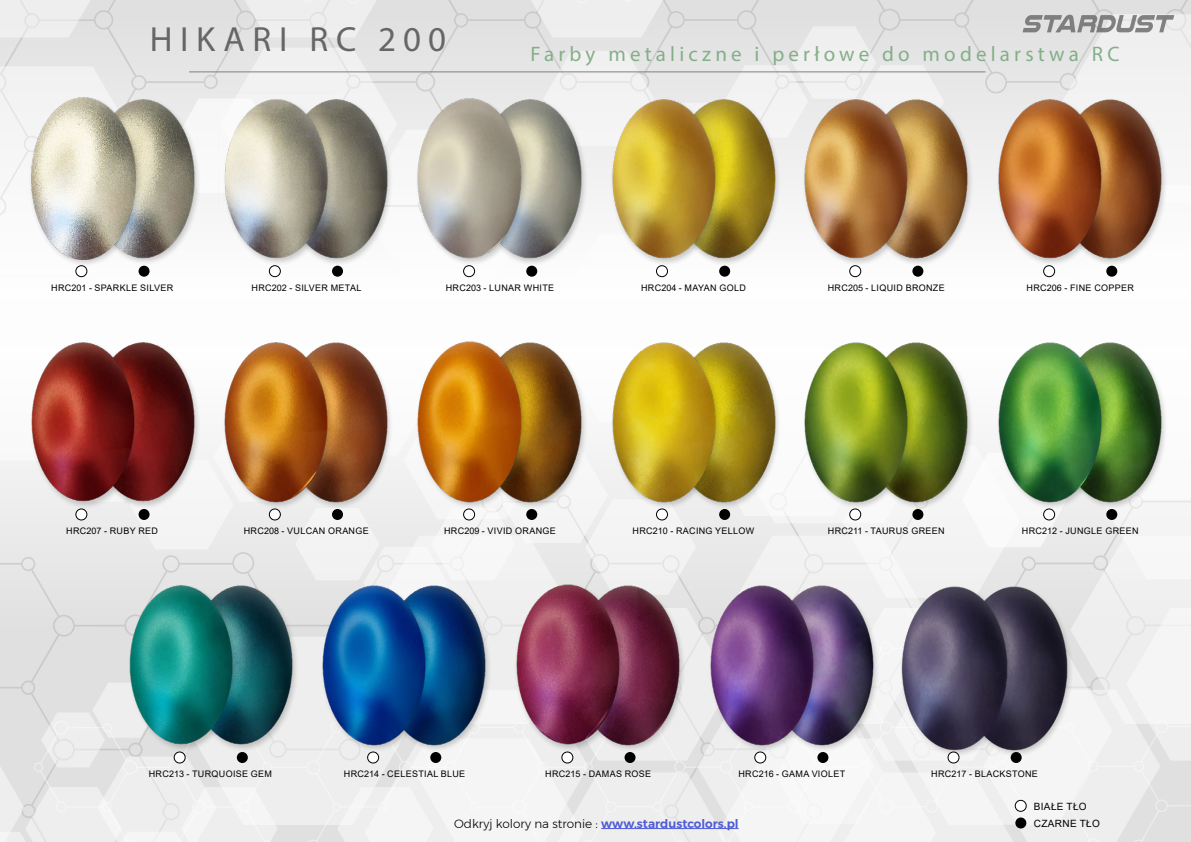
<style>
.page{position:relative;width:1191px;height:842px;background:#fff}
.page>*{position:absolute;margin:0;border:0;box-sizing:border-box;transform-origin:0 0}
.titre_page_pres{font:35px "Myriad Pro";letter-spacing:.22em;color:#666}
.titre_page_pres-2{font:21px "Myriad Pro";letter-spacing:.2em;color:#84af88}
.t1{font:300 12px "Montserrat";color:#000}
.ref_légende{font:10px/17px "Arial";letter-spacing:.035em;color:#000}
.ref_légende-2{font:9px "Arial";letter-spacing:.035em;color:#000}
.s1{font-weight:600;color:#4f5cd6}
</style>
<div class="page">
<img style="left:0;top:0;width:1191px;height:842px">
<div style="left:76px;top:266px;width:11px;height:11px;background:#fff;border-radius:50%"></div>
<div style="left:76px;top:266px;width:11px;height:11px;border:1px solid #000;border-radius:50%"></div>
<div style="left:138px;top:266px;width:12px;height:11px;background:#000;border-radius:50%"></div>
<div style="left:76px;top:509px;width:11px;height:11px;background:#fff;border-radius:50%"></div>
<div style="left:76px;top:509px;width:11px;height:11px;border:1px solid #000;border-radius:50%"></div>
<div style="left:138px;top:509px;width:12px;height:11px;background:#000;border-radius:50%"></div>
<div style="left:174px;top:752px;width:11px;height:11px;background:#fff;border-radius:50%"></div>
<div style="left:174px;top:752px;width:11px;height:11px;border:1px solid #000;border-radius:50%"></div>
<div style="left:237px;top:752px;width:11px;height:11px;background:#000;border-radius:50%"></div>
<div style="left:269px;top:266px;width:11px;height:11px;background:#fff;border-radius:50%"></div>
<div style="left:269px;top:266px;width:11px;height:11px;border:1px solid #000;border-radius:50%"></div>
<div style="left:332px;top:266px;width:11px;height:11px;background:#000;border-radius:50%"></div>
<div style="left:269px;top:509px;width:11px;height:11px;background:#fff;border-radius:50%"></div>
<div style="left:269px;top:509px;width:11px;height:11px;border:1px solid #000;border-radius:50%"></div>
<div style="left:332px;top:509px;width:11px;height:11px;background:#000;border-radius:50%"></div>
<div style="left:367px;top:752px;width:11px;height:11px;background:#fff;border-radius:50%"></div>
<div style="left:367px;top:752px;width:12px;height:11px;border:1px solid #000;border-radius:50%"></div>
<div style="left:430px;top:752px;width:11px;height:11px;background:#000;border-radius:50%"></div>
<div style="left:463px;top:266px;width:11px;height:11px;background:#fff;border-radius:50%"></div>
<div style="left:463px;top:266px;width:12px;height:11px;border:1px solid #000;border-radius:50%"></div>
<div style="left:526px;top:266px;width:11px;height:11px;background:#000;border-radius:50%"></div>
<div style="left:463px;top:509px;width:11px;height:11px;background:#fff;border-radius:50%"></div>
<div style="left:463px;top:509px;width:12px;height:11px;border:1px solid #000;border-radius:50%"></div>
<div style="left:526px;top:509px;width:11px;height:11px;background:#000;border-radius:50%"></div>
<div style="left:562px;top:752px;width:11px;height:11px;background:#fff;border-radius:50%"></div>
<div style="left:562px;top:752px;width:11px;height:11px;border:1px solid #000;border-radius:50%"></div>
<div style="left:624px;top:752px;width:11px;height:11px;background:#000;border-radius:50%"></div>
<div style="left:656px;top:266px;width:11px;height:11px;background:#fff;border-radius:50%"></div>
<div style="left:656px;top:266px;width:11px;height:11px;border:1px solid #000;border-radius:50%"></div>
<div style="left:719px;top:266px;width:11px;height:11px;background:#000;border-radius:50%"></div>
<div style="left:656px;top:509px;width:11px;height:11px;background:#fff;border-radius:50%"></div>
<div style="left:656px;top:509px;width:11px;height:11px;border:1px solid #000;border-radius:50%"></div>
<div style="left:719px;top:509px;width:11px;height:11px;background:#000;border-radius:50%"></div>
<div style="left:754px;top:752px;width:11px;height:11px;background:#fff;border-radius:50%"></div>
<div style="left:754px;top:752px;width:12px;height:11px;border:1px solid #000;border-radius:50%"></div>
<div style="left:817px;top:752px;width:11px;height:11px;background:#000;border-radius:50%"></div>
<div style="left:849px;top:266px;width:11px;height:11px;background:#fff;border-radius:50%"></div>
<div style="left:849px;top:266px;width:12px;height:11px;border:1px solid #000;border-radius:50%"></div>
<div style="left:912px;top:266px;width:11px;height:11px;background:#000;border-radius:50%"></div>
<div style="left:849px;top:509px;width:11px;height:11px;background:#fff;border-radius:50%"></div>
<div style="left:849px;top:509px;width:12px;height:11px;border:1px solid #000;border-radius:50%"></div>
<div style="left:912px;top:509px;width:11px;height:11px;background:#000;border-radius:50%"></div>
<div style="left:948px;top:752px;width:11px;height:11px;background:#fff;border-radius:50%"></div>
<div style="left:948px;top:752px;width:11px;height:11px;border:1px solid #000;border-radius:50%"></div>
<div style="left:1010px;top:752px;width:11px;height:11px;background:#000;border-radius:50%"></div>
<div style="left:1043px;top:266px;width:11px;height:11px;background:#fff;border-radius:50%"></div>
<div style="left:1043px;top:266px;width:11px;height:11px;border:1px solid #000;border-radius:50%"></div>
<div style="left:1106px;top:266px;width:11px;height:11px;background:#000;border-radius:50%"></div>
<div style="left:1043px;top:509px;width:11px;height:11px;background:#fff;border-radius:50%"></div>
<div style="left:1043px;top:509px;width:11px;height:11px;border:1px solid #000;border-radius:50%"></div>
<div style="left:1106px;top:509px;width:11px;height:11px;background:#000;border-radius:50%"></div>
<div style="left:1015px;top:800px;width:11px;height:11px;background:#fff;border-radius:50%"></div>
<div style="left:1015px;top:800px;width:11px;height:11px;border:1px solid #000;border-radius:50%"></div>
<div style="left:1015px;top:817px;width:11px;height:11px;background:#000;border-radius:50%"></div>
<p class="titre_page_pres" style="left:150px;top:18px;width:298px">HIKARI RC 200</p>
<p class="titre_page_pres-2" style="left:530px;top:41px;width:590px">Farby metaliczne i perłowe do modelarstwa RC</p>
<p class="ref_légende-2" style="left:51px;top:281px;width:123px">HRC201 - SPARKLE SILVER</p>
<p class="ref_légende-2" style="left:251px;top:281px;width:111px">HRC202 - SILVER METAL</p>
<p class="ref_légende-2" style="left:446px;top:281px;width:110px">HRC203 - LUNAR WHITE</p>
<p class="ref_légende-2" style="left:641px;top:281px;width:106px">HRC204 - MAYAN GOLD</p>
<p class="ref_légende-2" style="left:828px;top:281px;width:118px">HRC205 - LIQUID BRONZE</p>
<p class="ref_légende-2" style="left:1026px;top:281px;width:109px">HRC206 - FINE COPPER</p>
<p class="ref_légende-2" style="left:66px;top:525px;width:93px">HRC207 - RUBY RED</p>
<p class="ref_légende-2" style="left:244px;top:525px;width:126px">HRC208 - VULCAN ORANGE</p>
<p class="ref_légende-2" style="left:444px;top:525px;width:113px">HRC209 - VIVID ORANGE</p>
<p class="ref_légende-2" style="left:632px;top:525px;width:123px">HRC210 - RACING YELLOW</p>
<p class="ref_légende-2" style="left:828px;top:525px;width:118px">HRC211 - TAURUS GREEN</p>
<p class="ref_légende-2" style="left:1022px;top:525px;width:118px">HRC212 - JUNGLE GREEN</p>
<p class="ref_légende-2" style="left:149px;top:768px;width:125px">HRC213 - TURQUOISE GEM</p>
<p class="ref_légende-2" style="left:344px;top:768px;width:123px">HRC214 - CELESTIAL BLUE</p>
<p class="ref_légende-2" style="left:545px;top:768px;width:107px">HRC215 - DAMAS ROSE</p>
<p class="ref_légende-2" style="left:738px;top:768px;width:108px">HRC216 - GAMA VIOLET</p>
<p class="t1" style="left:454px;top:814px;width:286px">Odkryj kolory na stronie : <span class="s1">www.stardustcolors.pl</span></p>
<p class="ref_légende-2" style="left:931px;top:768px;width:108px">HRC217 - BLACKSTONE</p>
<p class="ref_légende" style="left:1033px;top:798px;width:67px">BIAŁE TŁO<br>CZARNE TŁO</p>
</div>
